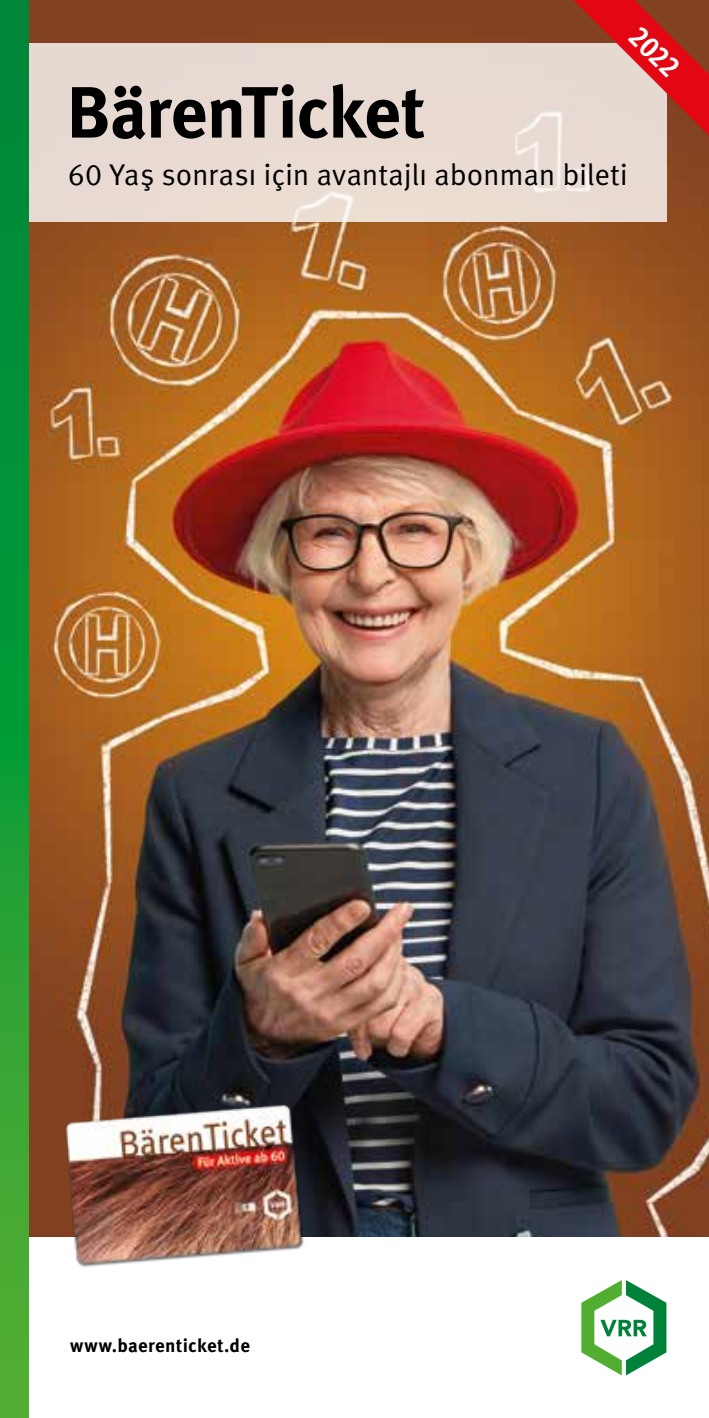
<style>
.page{position:relative;width:709px;height:1418px;background:#fff}
.page>*{position:absolute;margin:0;border:0;box-sizing:border-box;transform-origin:0 0}
.t1{font:700 72.5px "Meta Pro";letter-spacing:-.025em;color:#000}
.t2{font:30px "Meta Pro";letter-spacing:-.01em;color:#000}
.t3{font:700 condensed 30px "Meta Pro";color:#fff}
.t4{font:700 18.75px "Meta Pro";letter-spacing:.015em;color:#000}
</style>
<div class="page">
<img style="left:28px;top:0;width:681px;height:1237px">
<img style="left:58px;top:1087px;width:256px;height:180px">
<div style="left:0;top:43px;width:666px;height:179px;background:#e8dad2"></div>
<svg style="left:0;top:0;width:28px;height:1417px;background:#199a36"></svg>
<svg style="left:508px;top:0;width:201px;height:200px"></svg>
<svg style="left:581px;top:1280px;width:85px;height:95px"></svg>
<p class="t3" style="left:650px;top:15px;width:60px;rotate:45deg">2022</p>
<h1 class="t1" style="left:67px;top:56px;width:360px">BärenTicket</h1>
<p class="t2" style="left:68px;top:152px;width:562px">60 Yaş sonrası için avantajlı abonman bileti</p>
<p class="t4" style="left:70px;top:1331px;width:181px">www.baerenticket.de</p>
</div>
